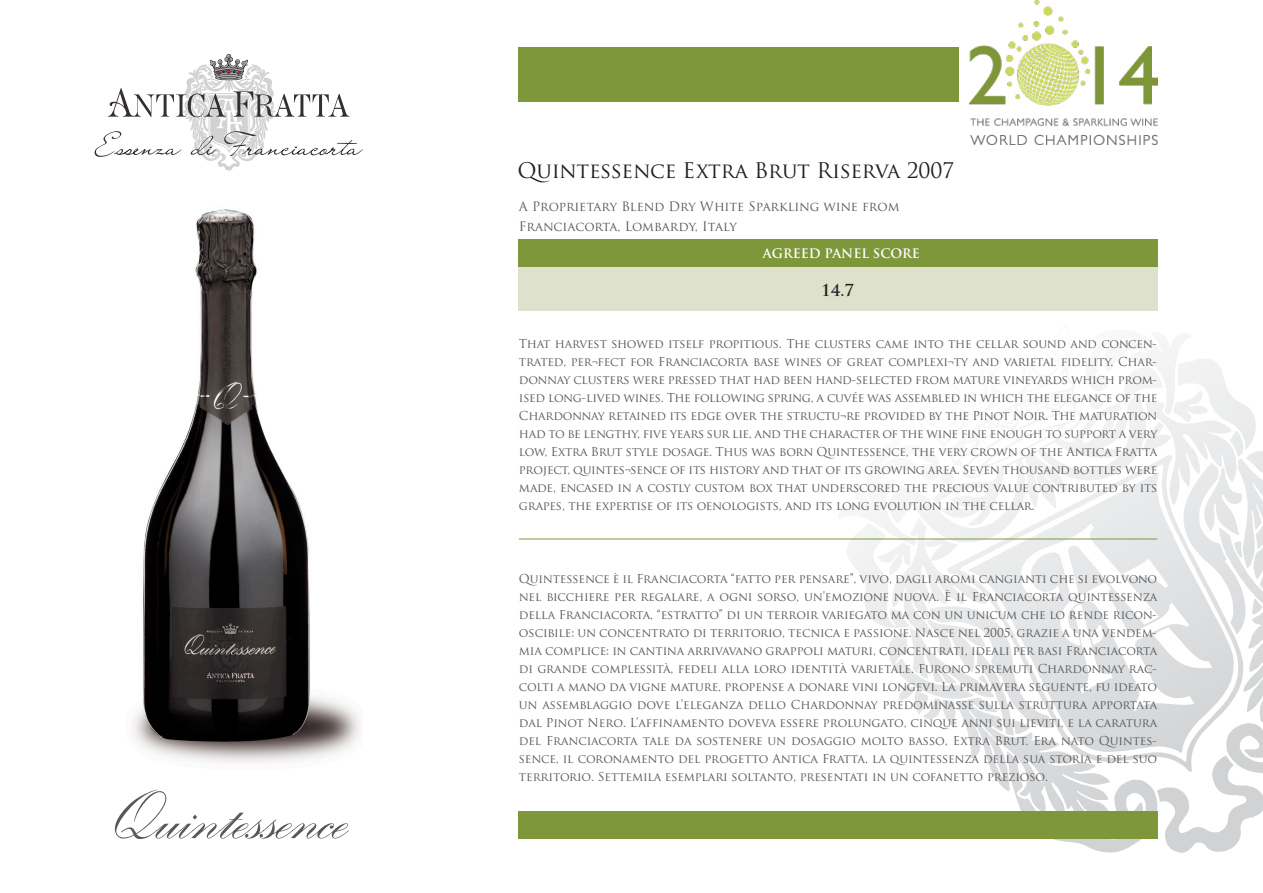
<style>
.page{position:relative;width:1263px;height:893px;background:#fff}
.page>*{position:absolute;margin:0;border:0;box-sizing:border-box;transform-origin:0 0}
.t1{font:21px "Trajan Pro";letter-spacing:-.01em;color:#231e20}
.t2{font:700 16.05px "Trajan Pro";color:#231e20}
.t3{font:12.75px "Trajan Pro";color:#58585a}
.t4{font:700 12.75px "Trajan Pro";color:#fff}
.t5{font:12px/18px "Trajan Pro";letter-spacing:-.02em;color:#58585a;text-align:justify}
</style>
<div class="page">
<div style="left:518px;top:48px;width:441px;height:54px;background:#7f973b"></div>
<div style="left:518px;top:265px;width:639px;height:45px;background:#dee1cb"></div>
<img style="left:132px;top:209px;width:228px;height:554px">
<svg style="left:837px;top:335px;width:426px;height:518px"></svg>
<svg style="left:95px;top:54px;width:268px;height:117px"></svg>
<div style="left:518px;top:239px;width:639px;height:28px;background:#7f973b"></div>
<div style="left:518px;top:811px;width:639px;height:28px;background:#7f973b"></div>
<hr style="left:519px;top:539px;width:638px;height:1px;background:#7f973b">
<svg style="left:115px;top:789px;width:234px;height:50px"></svg>
<img style="left:969px;top:0;width:188px;height:144px">
<p class="t1" style="left:517px;top:158px;width:438px">Quintessence Extra Brut Riserva 2007</p>
<p class="t3" style="left:519px;top:198px;width:382px">A Proprietary Blend Dry White Sparkling wine from</p>
<p class="t3" style="left:519px;top:218px;width:219px">Franciacorta, Lombardy, Italy</p>
<p class="t4" style="left:763px;top:245px;width:159px">AGREED PANEL SCORE</p>
<p class="t2" style="left:821px;top:280px;width:35px">14.7</p>
<p class="t5" style="left:519px;top:335px;width:640px">That harvest showed itself propitious. The clusters came into the cellar sound and concen&shy;trated, per¬fect for Franciacorta base wines of great complexi¬ty and varietal fidelity. Char&shy;donnay clusters were pressed that had been hand-selected from mature vineyards which prom&shy;ised long-lived wines. The following spring, a cuvée was assembled in which the elegance of the Chardonnay retained its edge over the structu¬re provided by the Pinot Noir. The maturation had to be lengthy, five years sur lie, and the character of the wine fine enough to support a very low, Extra Brut style dosage. Thus was born Quintessence, the very crown of the Antica Fratta project, quintes¬sence of its history and that of its growing area. Seven thousand bottles were made, encased in a costly custom box that underscored the precious value contributed by its grapes, the expertise of its oenologists, and its long evolution in the cellar.</p>
<p class="t5" style="left:519px;top:570px;width:640px">Quintessence è il Franciacorta “fatto per pensare”, vivo, dagli aromi cangianti che si evolvono nel bicchiere per regalare, a ogni sorso, un’emozione nuova. È il Franciacorta quintessenza della Franciacorta, “estratto” di un terroir variegato ma con un unicum che lo rende ricon&shy;oscibile: un concentrato di territorio, tecnica e passione. Nasce nel 2005, grazie a una vendem&shy;mia complice: in cantina arrivavano grappoli maturi, concentrati, ideali per basi Franciacorta di grande complessità, fedeli alla loro identità varietale. Furono spremuti Chardonnay rac&shy;colti a mano da vigne mature, propense a donare vini longevi. La primavera seguente, fu ideato un assemblaggio dove l’eleganza dello Chardonnay predominasse sulla struttura apportata dal Pinot Nero. L’affinamento doveva essere prolungato, cinque anni sui lieviti, e la caratura del Franciacorta tale da sostenere un dosaggio molto basso, Extra Brut. Era nato Quintes&shy;sence, il coronamento del progetto Antica Fratta, la quintessenza della sua storia e del suo territorio. Settemila esemplari soltanto, presentati in un cofanetto prezioso.</p>
</div>
